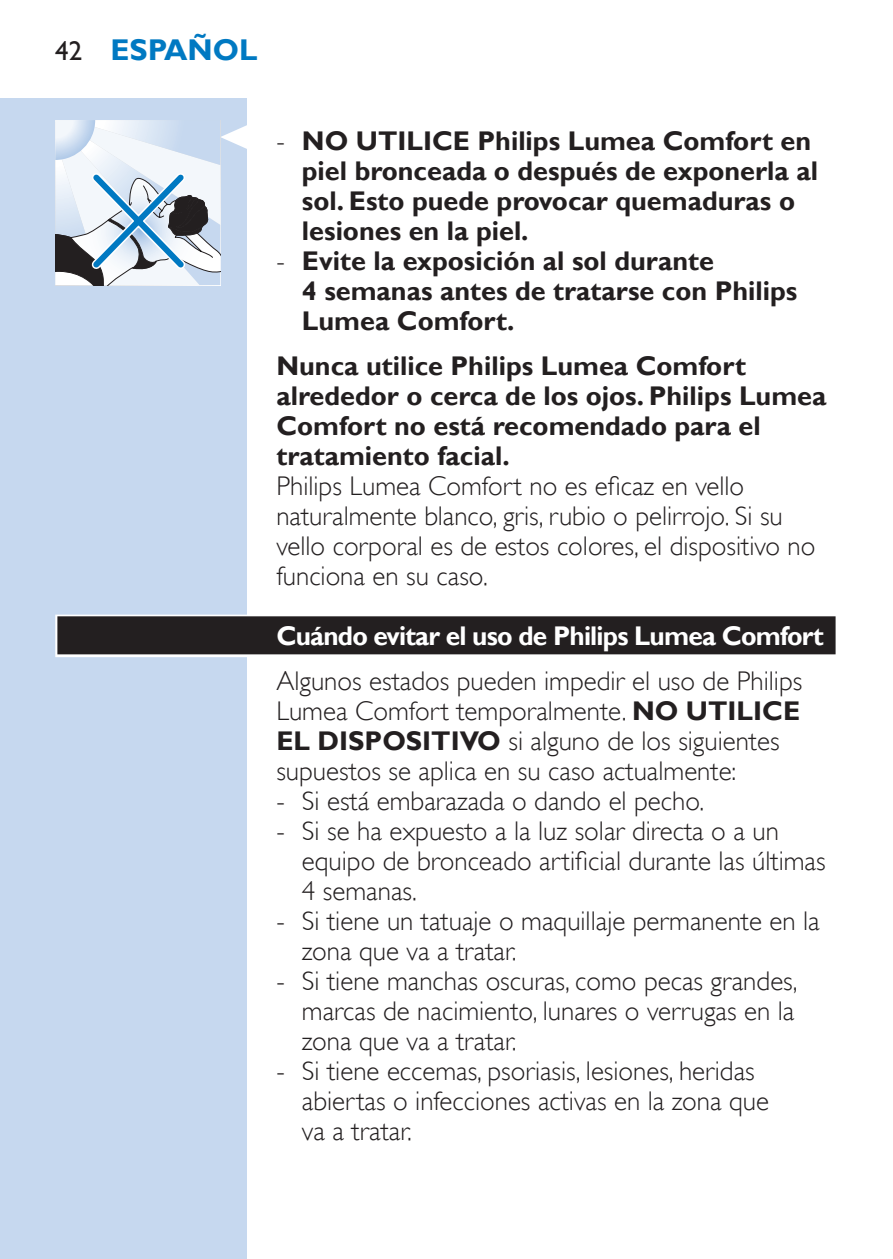
<style>
.page{position:relative;width:893px;height:1259px;background:#fff}
.page>*{position:absolute;margin:0;border:0;box-sizing:border-box;transform-origin:0 0}
.t1{font:700 30px "Gill Sans Alt One WGL";color:#0079c2}
.t2{font:27px/30px "Gill Sans Alt One WGL Light";color:#231f20}
.t3{font:700 27px/30px "Gill Sans Alt One WGL";color:#231f20}
.t4{font:700 27px "Gill Sans Alt One WGL";letter-spacing:-.03em;color:#fff}
.s1{font-weight:400;font-size:27px;color:#231f20}
.s2{font-family:"Gill Sans Alt One WGL Light";font-weight:400}
.s3{font-family:"Gill Sans Alt One WGL";font-weight:700}
</style>
<div class="page">
<hr style="left:892px;top:98px;width:1px;height:1161px;background:#c6d8ef">
<div style="left:0;top:98px;width:247px;height:1161px;background:#c6d8ef"></div>
<div style="left:55px;top:614px;width:783px;height:43px;background:linear-gradient(to right,#aeadad,#aeadad)"></div>
<div style="left:57px;top:616px;width:779px;height:38px;background:#231f20"></div>
<svg style="left:55px;top:120px;width:192px;height:165px"></svg>
<p class="t1" style="left:55px;top:29px;width:204px"><span class="s1">42</span> ESPAÑOL</p>
<p class="t3" style="left:302px;top:126px;width:518px;text-indent:-26px"><span class="s2">-</span> NO UTILICE Philips Lumea Comfort en piel bronceada o después de exponerla al sol. Esto puede provocar quemaduras o lesiones en la piel.</p>
<p class="t3" style="left:302px;top:246px;width:497px;text-indent:-26px"><span class="s2">-</span> Evite la exposición al sol durante<br>4 semanas antes de tratarse con Philips<br>Lumea Comfort.</p>
<p class="t3" style="left:276px;top:351px;width:552px">Nunca utilice Philips Lumea Comfort alrededor o cerca de los ojos. Philips Lumea Comfort no está recomendado para el tratamiento facial.</p>
<p class="t2" style="left:276px;top:471px;width:541px">Philips Lumea Comfort no es eficaz en vello naturalmente blanco, gris, rubio o pelirrojo. Si su vello corporal es de estos colores, el dispositivo no funciona en su caso.</p>
<p class="t4" style="left:276px;top:617px;width:549px">Cuándo evitar el uso de Philips Lumea Comfort</p>
<p class="t2" style="left:276px;top:666px;width:527px">Algunos estados pueden impedir el uso de Philips Lumea Comfort temporalmente. <span class="s3">NO UTILICE EL DISPOSITIVO</span> si alguno de los siguientes supuestos se aplica en su caso actualmente:</p>
<p class="t2" style="left:276px;top:786px;width:429px">- Si está embarazada o dando el pecho.</p>
<p class="t2" style="left:302px;top:816px;width:525px;text-indent:-26px">- Si se ha expuesto a la luz solar directa o a un equipo de bronceado artificial durante las últimas<br>4 semanas.</p>
<p class="t2" style="left:302px;top:906px;width:519px;text-indent:-26px">- Si tiene un tatuaje o maquillaje permanente en la zona que va a tratar.</p>
<p class="t2" style="left:302px;top:966px;width:497px;text-align:justify;text-indent:-26px">- Si tiene manchas oscuras, como pecas grandes, marcas de nacimiento, lunares o verrugas en la zona que va a tratar.</p>
<p class="t2" style="left:302px;top:1056px;width:469px;text-indent:-26px">- Si tiene eccemas, psoriasis, lesiones, heridas abiertas o infecciones activas en la zona que va a tratar.</p>
</div>
